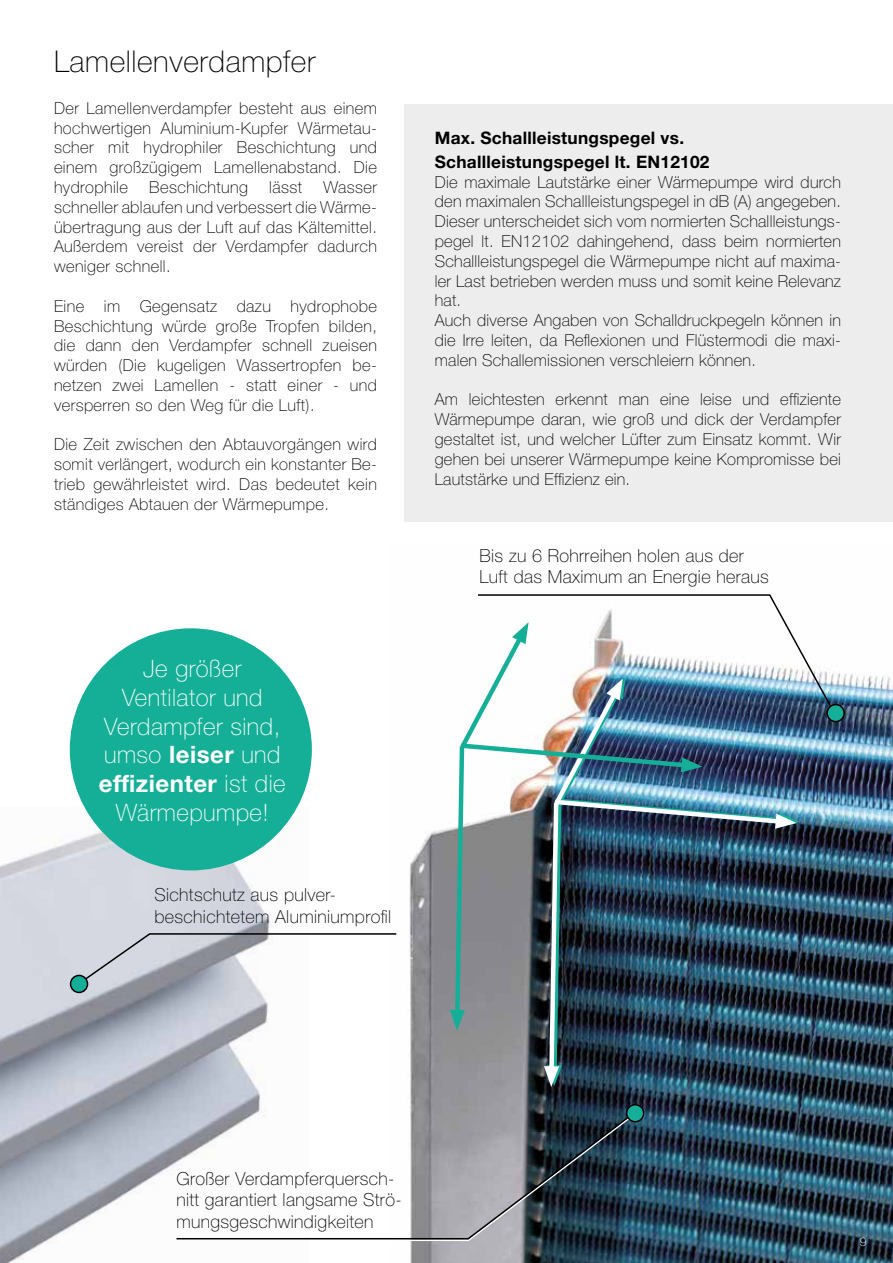
<style>
.page{position:relative;width:893px;height:1263px;background:#fff}
.page>*{position:absolute;margin:0;border:0;box-sizing:border-box;transform-origin:0 0}
.t1{font:100 30px "Helvetica Neue LT Pro";letter-spacing:.02em;color:#000}
.t2{font:100 24px/28.8px "Helvetica Neue LT Pro";letter-spacing:.02em;color:#fff;text-align:center}
.t3{font:100 18px/21.6px "Helvetica Neue LT Pro";letter-spacing:.02em;color:#000}
.t4{font:700 17.25px/24px "Helvetica Neue LT Pro";letter-spacing:.015em;color:#000}
.t5{font:100 16.5px/19.8px "Helvetica Neue LT Pro";letter-spacing:.015em;color:#000;text-align:justify}
.t6{font:100 12px "Helvetica Neue LT Pro";color:#fff}
.s1{font-weight:700}
</style>
<div class="page">
<img style="left:409px;top:673px;width:484px;height:590px">
<img style="left:0;top:808px;width:297px;height:455px">
<svg style="left:478px;top:594px;width:360px;height:125px"></svg>
<div style="left:827px;top:705px;width:17px;height:17px;background:#15af97;border-radius:50%"></div>
<div style="left:826px;top:704px;width:19px;height:18px;border:2px solid #000;border-radius:50%"></div>
<svg style="left:175px;top:1114px;width:457px;height:126px"></svg>
<div style="left:627px;top:1105px;width:17px;height:17px;background:#15af97;border-radius:50%"></div>
<div style="left:626px;top:1104px;width:18px;height:18px;border:2px solid #000;border-radius:50%"></div>
<svg style="left:81px;top:932px;width:316px;height:51px"></svg>
<div style="left:71px;top:975px;width:17px;height:17px;background:#15af97;border-radius:50%"></div>
<div style="left:70px;top:975px;width:18px;height:18px;border:2px solid #000;border-radius:50%"></div>
<div style="left:405px;top:104px;width:488px;height:418px;background:#ededed"></div>
<div style="left:70px;top:628px;width:242px;height:242px;background:#15af97;border-radius:50%"></div>
<img style="left:450px;top:622px;width:349px;height:465px">
<h1 class="t1" style="left:54px;top:44px;width:263px">Lamellenverdampfer</h1>
<p class="t5" style="left:54px;top:98px;width:325px">Der Lamellenverdampfer besteht aus einem hochwertigen Aluminium-Kupfer Wärmetau&shy;scher mit hydrophiler Beschichtung und einem großzügigem Lamellenabstand. Die hydrophile</p>
<p class="t5" style="left:54px;top:177px;width:325px;text-indent:269px">Wasser schneller ablaufen und verbessert die Wärme&shy;übertragung aus der Luft auf das Kältemittel.<br>Außerdem vereist der Verdampfer dadurch weniger schnell.</p>
<p class="t5" style="left:54px;top:296px;width:325px">Eine im Gegensatz dazu hydrophobe Beschichtung würde große Tropfen bilden, die dann den Verdampfer schnell zueisen würden (Die kugeligen Wassertropfen be&shy;netzen zwei Lamellen - statt einer - und versperren so den Weg für die Luft).</p>
<p class="t5" style="left:54px;top:434px;width:325px">Die Zeit zwischen den Abtauvorgängen wird somit verlängert, wodurch ein konstanter Be&shy;trieb gewährleistet wird. Das bedeutet kein ständiges Abtauen der Wärmepumpe.</p>
<p class="t5" style="left:149px;top:177px;width:100px">Beschichtung</p>
<p class="t5" style="left:269px;top:177px;width:34px">lässt</p>
<h2 class="t2" style="left:99px;top:654px;width:188px">Je größer<br>Ventilator und<br>Verdampfer sind, umso <span class="s1">leiser</span> und <span class="s1">effizienter</span> ist die<br>Wärmepumpe!</h2>
<p class="t3" style="left:154px;top:884px;width:238px">Sichtschutz aus pulver&shy;beschichtetem Aluminiumprofil</p>
<p class="t4" style="left:435px;top:125px;width:276px">Max. Schallleistungspegel vs.<br>Schallleistungspegel lt. EN12102</p>
<p class="t5" style="left:435px;top:172px;width:408px;text-align:left">Die maximale Lautstärke einer Wärmepumpe wird durch den maximalen Schallleistungspegel in dB (A) angegeben.<br>Dieser unterscheidet sich vom normierten Schallleistungs&shy;pegel lt. EN12102 dahingehend, dass beim normierten Schallleistungspegel die Wärmepumpe nicht auf maxima&shy;ler Last betrieben werden muss und somit keine Relevanz hat.<br>Auch diverse Angaben von Schalldruckpegeln können in die Irre leiten, da Reflexionen und Flüstermodi die maxi&shy;malen Schallemissionen verschleiern können.</p>
<p class="t5" style="left:435px;top:389px;width:408px">Am leichtesten erkennt man eine leise und effiziente Wärmepumpe daran, wie groß und dick der Verdampfer gestaltet ist, und welcher Lüfter zum Einsatz kommt. Wir gehen bei unserer Wärmepumpe keine Kompromisse bei Lautstärke und Effizienz ein.</p>
<p class="t3" style="left:480px;top:544px;width:291px">Bis zu 6 Rohrreihen holen aus der<br>Luft das Maximum an Energie heraus</p>
<p class="t3" style="left:176px;top:1167px;width:227px">Großer Verdampferquersch&shy;nitt garantiert langsame Strö&shy;mungsgeschwindigkeiten</p>
<p class="t6" style="left:860px;top:1235px;width:8px">9</p>
</div>
